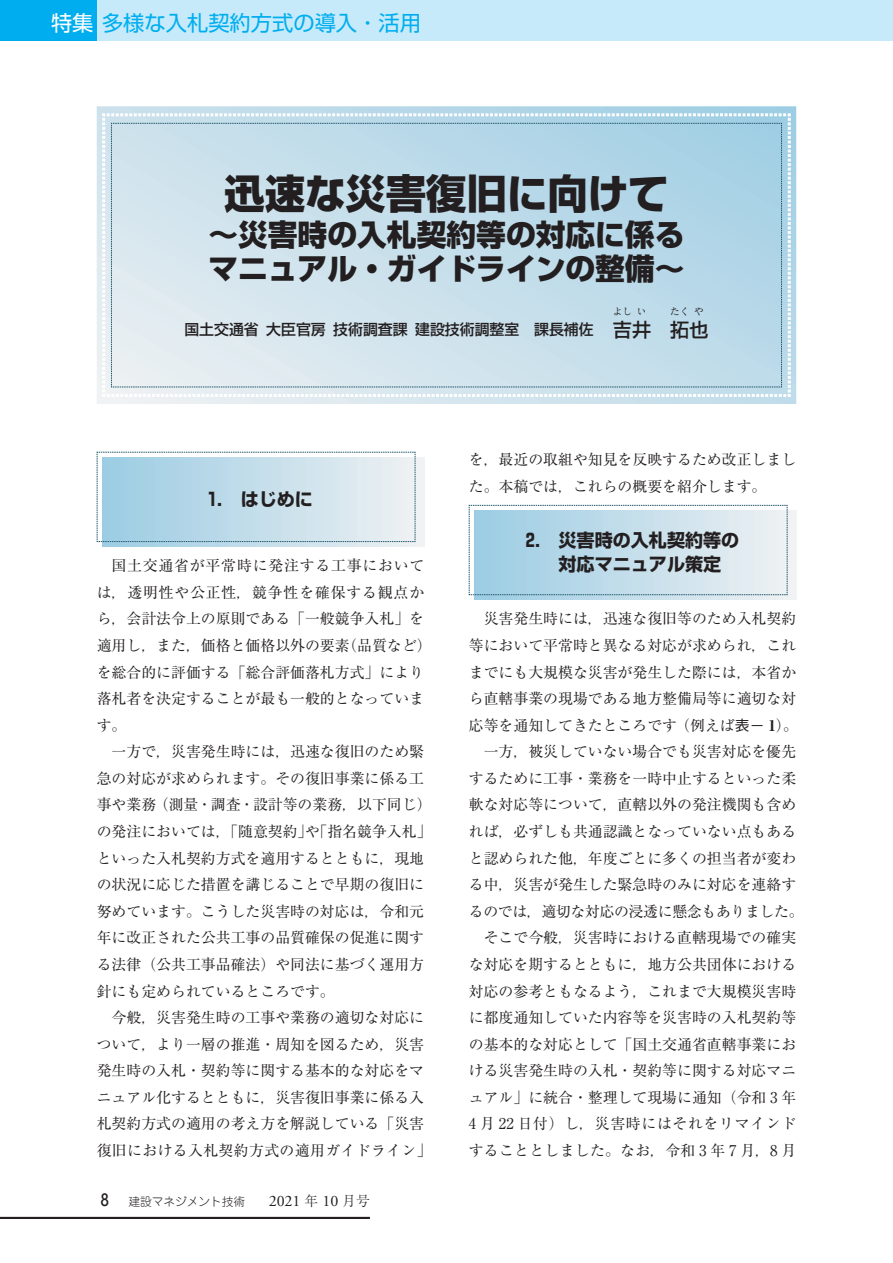
<style>
.page{position:relative;width:893px;height:1263px;background:#fff}
.page>*{position:absolute;margin:0;border:0;box-sizing:border-box;transform-origin:0 0}
.特集_タイトル{font:800 40.35px "Shin Go Pr 6 N";color:#231f20}
.特集_タイトル小{font:800 29.7px/34px "Shin Go Pr 6 N";color:#231f20}
.特集_柱{font:21.3px "Shin Go Pr 6 N";color:#00aeef}
.タイトル_名前_氏名ルビ付{font:500 19.2px "Shin Go Pr 6 N";color:#231f20}
.t1{font:700 18px/23.4px "Shin Go Pr 6 N";color:#231f20}
.ノンブル{font:500 15.9px "Jun 34 Pro";color:#231f20}
.本文_14Q{font:14.85px/26.5px "Ryumin Pr 6 N";color:#231f20}
.タイトル_名前_氏名ルビ付-2{font:500 14.85px "Shin Go Pr 6 N";color:#231f20}
.t2{font:300 11.7px "Jun 101 Pro";color:#231f20}
.タイトル_名前_氏名ルビ付-3{font:9.6px "Ryumin Pr 6 N";color:#231f20}
.s1{color:#fff}
.s2{font-size:19.2px}
.s3{font-family:"Adobe Garamond Pro";font-weight:400;font-size:15.9px}
.s4{font-family:"Ryumin Pr 6 N";font-size:13.8px}
.s5{font-family:"Gothic BBB Pr 6 N";font-weight:500}
.s6{font-weight:800}
</style>
<div class="page">
<div style="left:0;top:0;width:98px;height:40px;background:#00aeef"></div>
<div style="left:98px;top:0;width:795px;height:40px;background:#c6eafa"></div>
<div style="left:102px;top:457px;width:322px;height:89px;background:linear-gradient(to right,#9bcce3,#f0f2f3)"></div>
<svg style="left:97px;top:452px;width:319px;height:90px"></svg>
<svg style="left:474px;top:511px;width:322px;height:89px"></svg>
<svg style="left:469px;top:505px;width:319px;height:90px"></svg>
<svg style="left:97px;top:106px;width:699px;height:298px"></svg>
<svg style="left:101px;top:112px;width:691px;height:286px"></svg>
<hr style="left:0;top:1217px;width:370px;height:2px;background:#231f20">
<p class="特集_柱" style="left:51px;top:6px;width:371px"><span class="s1">特集</span>多様な入札契約方式の導入・活用</p>
<p class="特集_タイトル" style="left:224px;top:161px;width:446px">迅速な災害復旧に向けて</p>
<p class="特集_タイトル小" style="left:208px;top:218px;width:478px">〜災害時の入札契約等の対応に係るマニュアル・ガイドラインの整備〜</p>
<p class="タイトル_名前_氏名ルビ付-2" style="left:184px;top:317px;width:449px">国土交通省 大臣官房 技術調査課 建設技術調整室　課長補佐 <span class="s2">吉</span></p>
<p class="タイトル_名前_氏名ルビ付-3" style="left:670px;top:304px;width:21px">たく</p>
<p class="タイトル_名前_氏名ルビ付-3" style="left:694px;top:304px;width:11px">や</p>
<p class="タイトル_名前_氏名ルビ付-3" style="left:613px;top:304px;width:21px">よし</p>
<p class="タイトル_名前_氏名ルビ付-3" style="left:637px;top:304px;width:11px">い</p>
<p class="タイトル_名前_氏名ルビ付" style="left:632px;top:314px;width:21px">井</p>
<p class="タイトル_名前_氏名ルビ付" style="left:670px;top:314px;width:40px">拓也</p>
<p class="t1" style="left:208px;top:487px;width:107px">1.　はじめに</p>
<p class="本文_14Q" style="left:97px;top:552px;width:336px;text-indent:15px">国土交通省が平常時に発注する工事においては，透明性や公正性，競争性を確保する観点から，会計法令上の原則である「一般競争入札」を適用し，また，価格と価格以外の要素（品質など）を総合的に評価する「総合評価落札方式」により落札者を決定することが最も一般的となっています。</p>
<p class="本文_14Q" style="left:97px;top:738px;width:336px;text-indent:15px">一方で，災害発生時には，迅速な復旧のため緊急の対応が求められます。その復旧事業に係る工事や業務（測量・調査・設計等の業務，以下同じ）の発注においては，「随意契約」や「指名競争入札」といった入札契約方式を適用するとともに，現地の状況に応じた措置を講じることで早期の復旧に努めています。こうした災害時の対応は，令和元年に改正された公共工事の品質確保の促進に関する法律（公共工事品確法）や同法に基づく運用方針にも定められているところです。</p>
<p class="本文_14Q" style="left:97px;top:1003px;width:336px;text-align:center">今般，災害発生時の工事や業務の適切な対応に<br>ついて，より一層の推進・周知を図るため，災害発生時の入札・契約等に関する基本的な対応をマニュアル化するとともに，災害復旧事業に係る入札契約方式の適用の考え方を解説している「災害復旧における入札契約方式の適用ガイドライン」</p>
<p class="ノンブル" style="left:101px;top:1188px;width:9px">8</p>
<p class="t2" style="left:128px;top:1192px;width:243px">建設マネジメント技術　　<span class="s3">2021</span> <span class="s4">年</span> <span class="s3">10</span> <span class="s4">月号</span></p>
<p class="本文_14Q" style="left:469px;top:445px;width:329px">を，最近の取組や知見を反映するため改正しました。本稿では，これらの概要を紹介します。</p>
<p class="t1" style="left:559px;top:529px;width:182px;text-indent:-33px">2.　災害時の入札契約等の対応マニュアル策定</p>
<p class="本文_14Q" style="left:469px;top:605px;width:331px;text-indent:15px">災害発生時には，迅速な復旧等のため入札契約等において平常時と異なる対応が求められ，これまでにも大規模な災害が発生した際には，本省から直轄事業の現場である地方整備局等に適切な対応等を通知してきたところです（例えば<span class="s5">表－</span> <span class="s6">1</span>）。</p>
<p class="本文_14Q" style="left:469px;top:738px;width:336px;text-align:center">一方，被災していない場合でも災害対応を優先<br>するために工事・業務を一時中止するといった柔軟な対応等について，直轄以外の発注機関も含めれば，必ずしも共通認識となっていない点もあると認められた他，年度ごとに多くの担当者が変わる中，災害が発生した緊急時のみに対応を連絡するのでは，適切な対応の浸透に懸念もありました。</p>
<p class="本文_14Q" style="left:469px;top:924px;width:329px;text-align:justify;text-indent:15px">そこで今般，災害時における直轄現場での確実な対応を期するとともに，地方公共団体における対応の参考ともなるよう，これまで大規模災害時に都度通知していた内容等を災害時の入札契約等の基本的な対応として「国土交通省直轄事業における災害発生時の入札・契約等に関する対応マニュアル」に統合・整理して現場に通知（令和 3 年4 月 22 日付）し，災害時にはそれをリマインドすることとしました。なお，令和 3 年 7 月，8 月</p>
</div>
